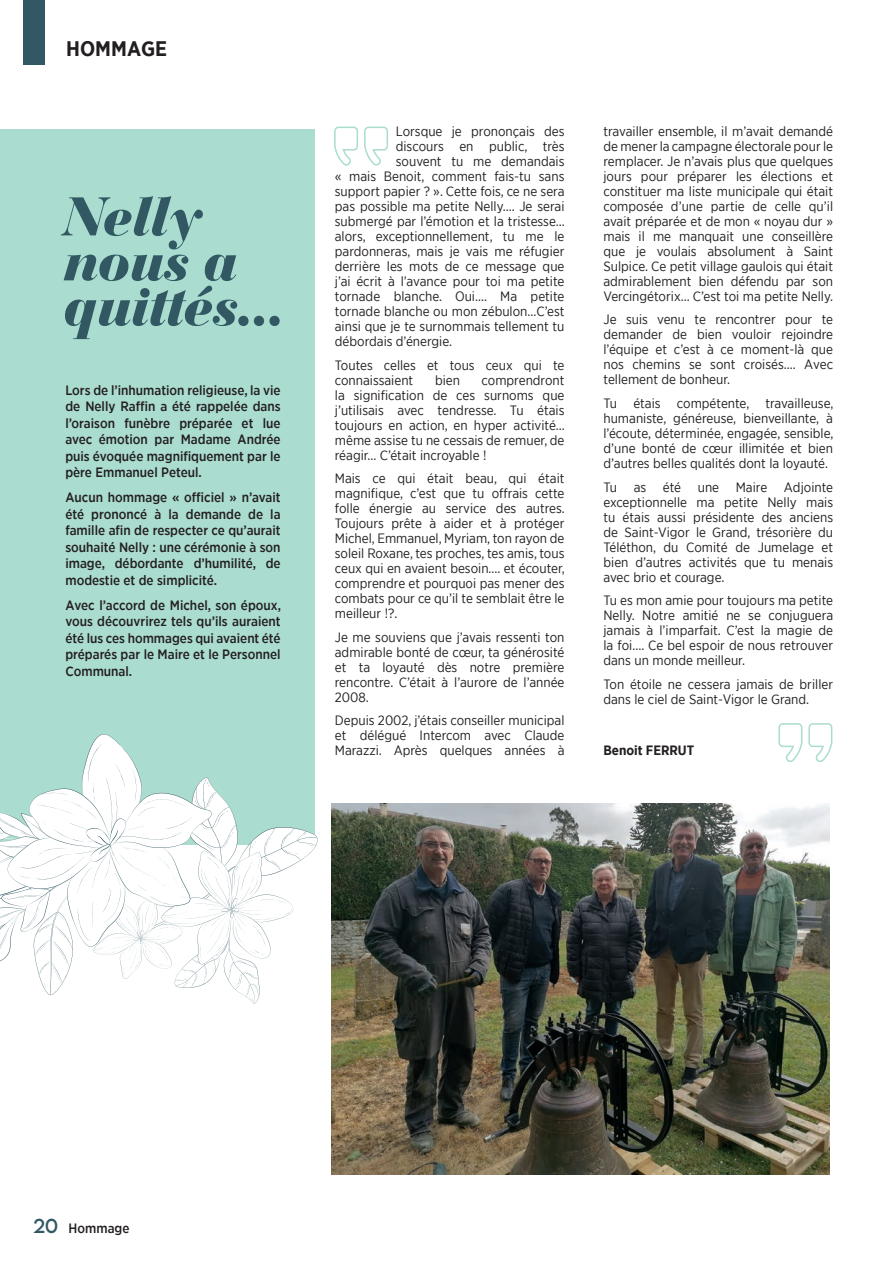
<style>
.page{position:relative;width:893px;height:1263px;background:#fff}
.page>*{position:absolute;margin:0;border:0;box-sizing:border-box;transform-origin:0 0}
.t1{font:italic 900 57px/45px "Bauer Bodoni BT";color:#325963}
.t2{font:700 21px "Gotham Narrow";color:#231f20}
.t3{font:13.5px/15px "Gotham Narrow";color:#231f20;text-align:justify}
.t4{font:500 13.5px/16.5px "Gotham Narrow";color:#231f20;text-align:justify}
.t5{font:700 13.5px "Gotham Narrow";color:#231f20}
.s1{font-family:"LEMONMILK";font-weight:400;font-size:18px;color:#325963}
</style>
<div class="page">
<div style="left:0;top:129px;width:315px;height:716px;background:#abdcd0"></div>
<svg style="left:0;top:734px;width:317px;height:269px"></svg>
<div style="left:23px;top:0;width:22px;height:64px;background:#325963"></div>
<svg style="left:778px;top:723px;width:55px;height:39px"></svg>
<svg style="left:334px;top:126px;width:54px;height:40px"></svg>
<img style="left:332px;top:804px;width:497px;height:371px">
<p class="t2" style="left:66px;top:35px;width:102px">HOMMAGE</p>
<p class="t1" style="left:65px;top:194px;width:221px">Nelly nous a quittés...</p>
<p class="t4" style="left:65px;top:381px;width:217px">Lors de l’inhumation religieuse, la vie de Nelly Raffin a été rappelée dans l’oraison funèbre préparée et lue avec émotion par Madame Andrée puis évoquée magnifiquement par le père Emmanuel Peteul.</p>
<p class="t4" style="left:65px;top:489px;width:217px">Aucun hommage « officiel » n’avait été prononcé à la demande de la famille afin de respecter ce qu’aurait souhaité Nelly : une cérémonie à son image, débordante d’humilité, de modestie et de simplicité.</p>
<p class="t4" style="left:65px;top:596px;width:217px">Avec l’accord de Michel, son époux, vous découvrirez tels qu’ils auraient été lus ces hommages qui avaient été préparés par le Maire et le Personnel Communal.</p>
<p class="t3" style="left:396px;top:124px;width:170px">Lorsque je prononçais des</p>
<p class="t3" style="left:396px;top:139px;width:170px">discours en public, très</p>
<p class="t3" style="left:396px;top:154px;width:170px">souvent tu me demandais</p>
<p class="t3" style="left:335px;top:169px;width:231px">« mais Benoit, comment fais-tu sans</p>
<p class="t3" style="left:335px;top:183px;width:231px">support papier ? ». Cette fois, ce ne sera</p>
<p class="t3" style="left:335px;top:198px;width:231px">pas possible ma petite Nelly…. Je serai</p>
<p class="t3" style="left:335px;top:213px;width:231px">submergé par l’émotion et la tristesse…</p>
<p class="t3" style="left:335px;top:228px;width:231px">alors, exceptionnellement, tu me le</p>
<p class="t3" style="left:335px;top:243px;width:231px">pardonneras, mais je vais me réfugier</p>
<p class="t3" style="left:335px;top:258px;width:231px">derrière les mots de ce message que</p>
<p class="t3" style="left:335px;top:273px;width:231px">j’ai écrit à l’avance pour toi ma petite</p>
<p class="t3" style="left:335px;top:288px;width:231px">tornade blanche. Oui…. Ma petite</p>
<p class="t3" style="left:335px;top:303px;width:231px">tornade blanche ou mon zébulon…C’est</p>
<p class="t3" style="left:335px;top:318px;width:231px">ainsi que je te surnommais tellement tu</p>
<p class="t3" style="left:335px;top:333px;width:119px">débordais d’énergie.</p>
<p class="t3" style="left:335px;top:357px;width:231px">Toutes celles et tous ceux qui te connaissaient</p>
<p class="t3" style="left:335px;top:372px;width:232px;text-indent:147px">comprendront la signification de ces surnoms que j’utilisais avec tendresse. Tu étais toujours en action, en hyper activité… même assise tu ne cessais de remuer, de réagir… C’était incroyable !</p>
<p class="t3" style="left:335px;top:470px;width:231px">Mais ce qui était beau, qui était magnifique, c’est que tu offrais cette folle énergie au service des autres.<br>Toujours prête à aider et à protéger Michel, Emmanuel, Myriam, ton rayon de soleil Roxane, tes proches, tes amis, tous ceux qui en avaient besoin…. et écouter, comprendre et pourquoi pas mener des combats pour ce qu’il te semblait être le meilleur !?.</p>
<p class="t3" style="left:335px;top:629px;width:231px">Je me souviens que j’avais ressenti ton admirable bonté de cœur, ta générosité et ta loyauté dès notre première rencontre. C’était à l’aurore de l’année 2008.</p>
<p class="t3" style="left:335px;top:712px;width:231px">Depuis 2002, j’étais conseiller municipal et délégué Intercom avec Claude Marazzi. Après quelques années à</p>
<p class="t3" style="left:435px;top:372px;width:27px">bien</p>
<p class="t3" style="left:603px;top:123px;width:231px">travailler ensemble, il m’avait demandé de mener la campagne électorale pour le remplacer. Je n’avais plus que quelques jours pour préparer les élections et constituer ma liste municipale qui était composée d’une partie de celle qu’il avait préparée et de mon « noyau dur » mais il me manquait une conseillère que je voulais absolument à Saint Sulpice. Ce petit village gaulois qui était admirablement bien défendu par son Vercingétorix… C’est toi ma petite Nelly.</p>
<p class="t3" style="left:603px;top:312px;width:231px">Je suis venu te rencontrer pour te demander de bien vouloir rejoindre l’équipe et c’est à ce moment-là que nos chemins se sont croisés…. Avec tellement de bonheur.</p>
<p class="t3" style="left:603px;top:395px;width:232px">Tu étais compétente, travailleuse, humaniste, généreuse, bienveillante, à l’écoute, déterminée, engagée, sensible, d’une bonté de cœur illimitée et bien d’autres belles qualités dont la loyauté.</p>
<p class="t3" style="left:603px;top:479px;width:231px">Tu as été une Maire Adjointe exceptionnelle ma petite Nelly mais tu étais aussi présidente des anciens de Saint-Vigor le Grand, trésorière du Téléthon, du Comité de Jumelage et bien d’autres activités que tu menais avec brio et courage.</p>
<p class="t3" style="left:603px;top:592px;width:231px">Tu es mon amie pour toujours ma petite Nelly. Notre amitié ne se conjuguera jamais à l’imparfait. C’est la magie de la foi…. Ce bel espoir de nous retrouver dans un monde meilleur.</p>
<p class="t3" style="left:603px;top:676px;width:231px">Ton étoile ne cessera jamais de briller dans le ciel de Saint-Vigor le Grand.</p>
<p class="t5" style="left:603px;top:741px;width:92px">Benoit FERRUT</p>
<p class="t4" style="left:33px;top:1219px;width:98px"><span class="s1">20</span> Hommage</p>
</div>
